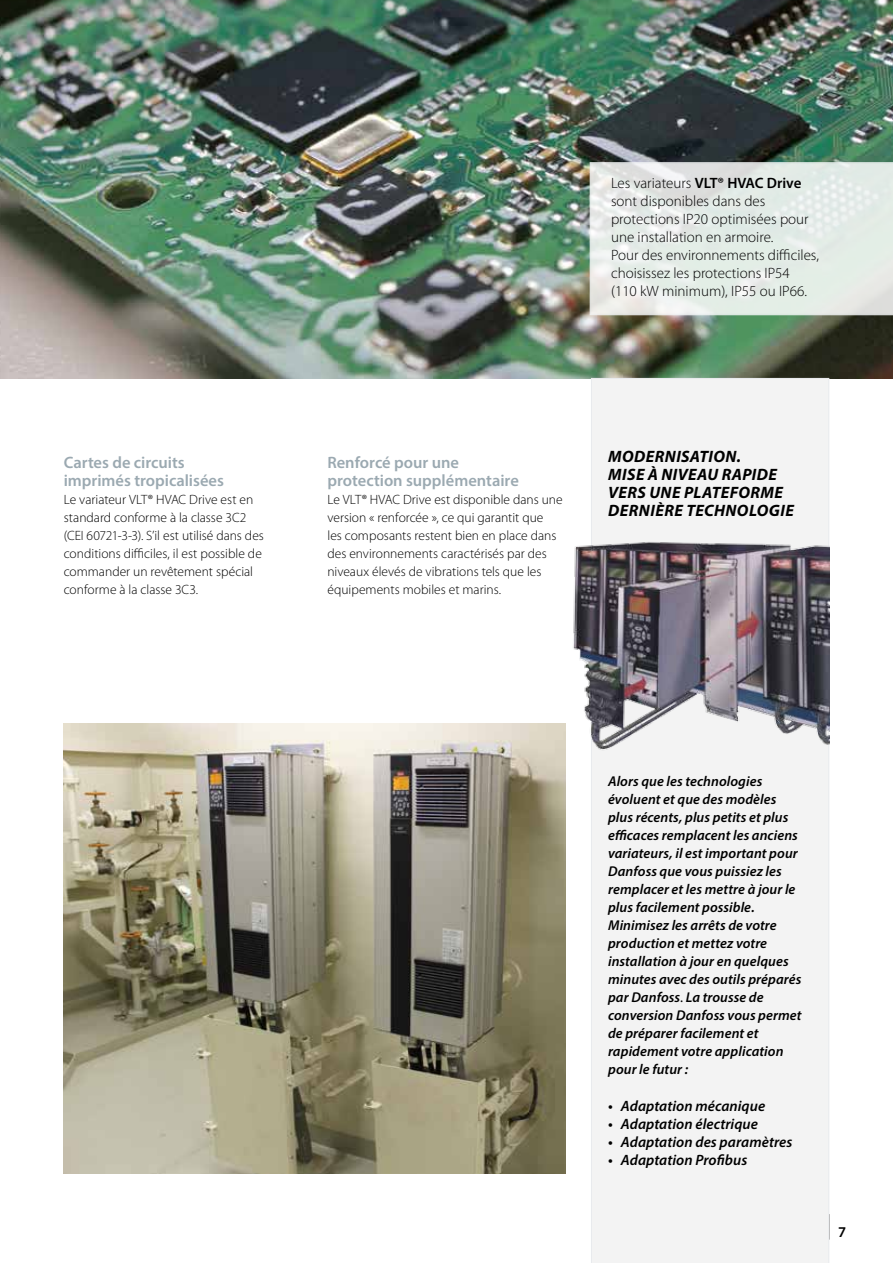
<style>
.page{position:relative;width:893px;height:1263px;background:#fff}
.page>*{position:absolute;margin:0;border:0;box-sizing:border-box;transform-origin:0 0}
.t1{font:600 16.5px/18px "Myriad Pro";color:#9ba9b1}
.t2{font:italic 700 16.5px/18px "Myriad Pro";letter-spacing:.025em;color:#000}
.t3{font:300 15px/18px "Myriad Pro";color:#000}
.t4{font:italic 600 15px "Myriad Pro";letter-spacing:.005em;color:#000}
.t5{font:italic 600 14.25px/18px "Myriad Pro";letter-spacing:.005em;color:#000}
.t6{font:300 13.5px/18px "Myriad Pro";color:#000}
.s1{font-weight:600}
.s2{font-weight:400;font-style:normal}
</style>
<div class="page">
<img style="left:0;top:0;width:893px;height:378px">
<div style="left:591px;top:378px;width:238px;height:885px;background:#f3f3f3"></div>
<img style="left:573px;top:501px;width:256px;height:257px">
<svg style="left:590px;top:162px;width:303px;height:153px;background:#e4ebe6"></svg>
<img style="left:64px;top:723px;width:502px;height:450px">
<p class="t1" style="left:64px;top:453px;width:162px">Cartes de circuits imprimés tropicalisées</p>
<p class="t6" style="left:64px;top:491px;width:202px">Le variateur VLT® HVAC Drive est en standard conforme à la classe 3C2 (CEI 60721-3-3). S’il est utilisé dans des conditions difficiles, il est possible de commander un revêtement spécial conforme à la classe 3C3.</p>
<p class="t3" style="left:611px;top:174px;width:209px">Les variateurs <span class="s1">VLT® HVAC Drive </span>sont disponibles dans des protections IP20 optimisées pour une installation en armoire.<br>Pour des environnements difficiles, choisissez les protections IP54 (110 kW minimum), IP55 ou IP66.</p>
<p class="t1" style="left:327px;top:453px;width:193px">Renforcé pour une protection supplémentaire</p>
<p class="t6" style="left:327px;top:491px;width:237px">Le VLT® HVAC Drive est disponible dans une version « renforcée », ce qui garantit que<br>les composants restent bien en place dans des environnements caractérisés par des niveaux élevés de vibrations tels que les équipements mobiles et marins.</p>
<p class="t2" style="left:608px;top:447px;width:187px">MODERNISATION.<br>MISE À NIVEAU RAPIDE<br>VERS UNE PLATEFORME<br>DERNIÈRE TECHNOLOGIE</p>
<p class="t5" style="left:608px;top:772px;width:195px">Alors que les technologies évoluent et que des modèles plus récents, plus petits et plus efficaces remplacent les anciens variateurs, il est important pour<br>Danfoss que vous puissiez les remplacer et les mettre à jour le plus facilement possible.<br>Minimisez les arrêts de votre production et mettez votre installation à jour en quelques minutes avec des outils préparés par Danfoss<span class="s2">.</span> La trousse de conversion Danfoss vous permet de préparer facilement et rapidement votre application pour le futur :</p>
<p class="t4" style="left:608px;top:1096px;width:159px">• Adaptation mécanique</p>
<p class="t4" style="left:608px;top:1114px;width:151px">• Adaptation électrique</p>
<p class="t4" style="left:608px;top:1132px;width:186px">• Adaptation des paramètres</p>
<p class="t4" style="left:608px;top:1150px;width:141px">• Adaptation Profibus</p>
</div>
